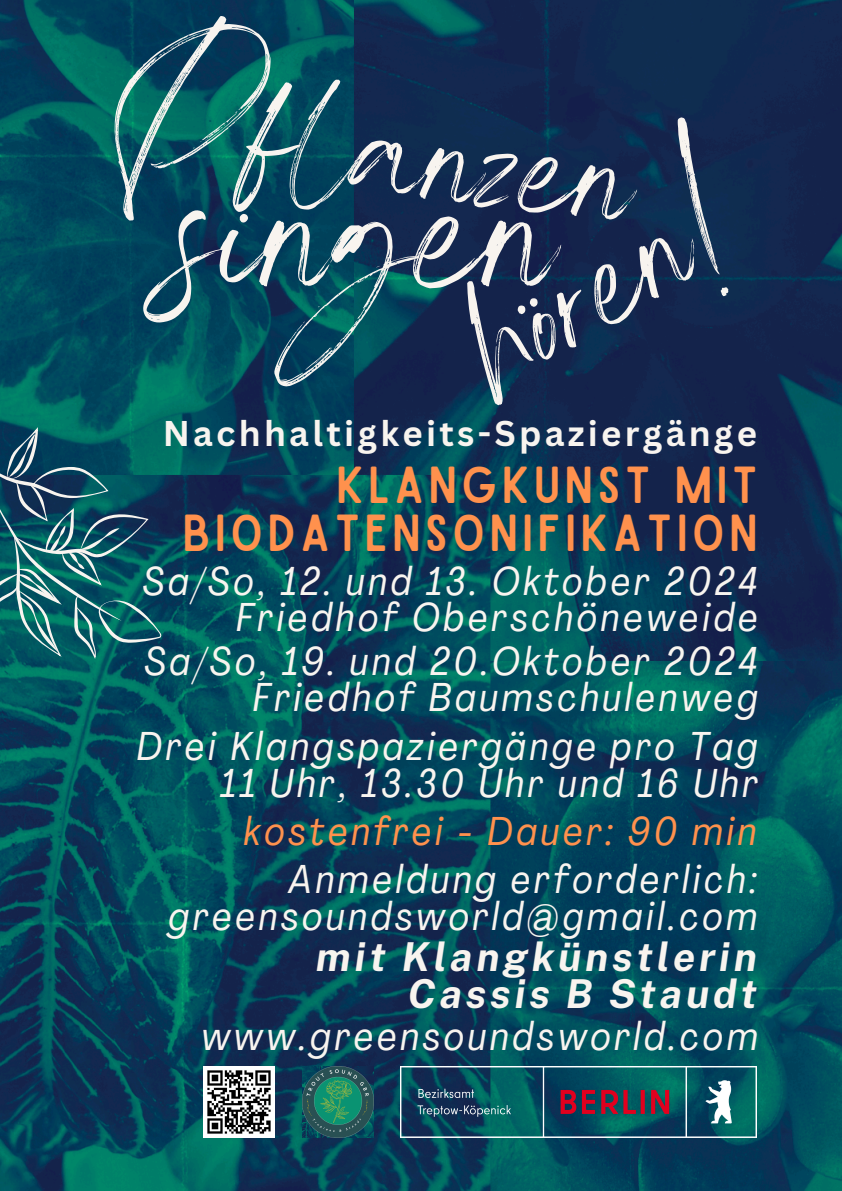
<style>
.page{position:relative;width:842px;height:1191px;background:#fff}
.page>*{position:absolute;margin:0;border:0;box-sizing:border-box;transform-origin:0 0}
.t1{font:262.6px "Angella White";color:#f8f4ef}
.t2{font:211.2px "Angella White";color:#f8f4ef}
.t3{font:208.8px "Angella White";color:#f8f4ef}
.t4{font:49.7px/48.5px "Sailors";letter-spacing:.095em;color:#ff914d;text-align:right}
.t5{font:italic condensed 39.8px/36.5px "Agrandir";letter-spacing:.095em;color:#f8f4ef;text-align:right}
.t6{font:italic 700 39.8px/36.5px "Public Sans";letter-spacing:.095em;color:#f8f4ef;text-align:right}
.t7{font:italic condensed 39.8px "Agrandir";letter-spacing:.095em;color:#ff914d}
.t8{font:700 34.8px "Canva Sans";letter-spacing:.095em;color:#f8f4ef}
</style>
<div class="page">
<img style="left:0;top:0;width:842px;height:1190px">
<svg style="left:0;top:377px;width:178px;height:243px;background:#016061"></svg>
<svg style="left:0;top:422px;width:168px;height:237px;background:#1c626d"></svg>
<img style="left:401px;top:1065px;width:355px;height:72px">
<img style="left:302px;top:1065px;width:71px;height:72px">
<img style="left:203px;top:1065px;width:71px;height:72px">
<svg style="left:409px;top:987px;width:7px;height:8px"></svg>
<p class="t3" style="left:125px;top:-9px;width:528px;rotate:6deg">Pflanzen</p>
<h5 class="t2" style="left:409px;top:240px;width:300px;rotate:-31deg">hören!</h5>
<h3 class="t1" style="left:179px;top:66px;width:380px">singen</h3>
<h5 class="t8" style="left:163px;top:409px;width:596px">Nachhaltigkeits-Spaziergänge</h5>
<h4 class="t4" style="left:183px;top:462px;width:576px">KLANGKUNST MIT<br>BIODATENSONIFIKATION</h4>
<h5 class="t5" style="left:143px;top:566px;width:616px">Sa/So, 12. und 13. Oktober 2024<br>Friedhof Oberschöneweide</h5>
<h5 class="t5" style="left:144px;top:646px;width:615px">Sa/So, 19. und 20.Oktober 2024<br>Friedhof Baumschulenweg</h5>
<p class="t5" style="left:137px;top:732px;width:622px">Drei Klangspaziergänge pro Tag<br>11 Uhr, 13.30 Uhr und 16 Uhr</p>
<p class="t7" style="left:244px;top:815px;width:514px">kostenfrei - Dauer: 90 min</p>
<p class="t5" style="left:169px;top:865px;width:590px">Anmeldung erforderlich: greensoundsworld@gmail.com</p>
<h5 class="t6" style="left:316px;top:938px;width:443px">mit Klangkünstlerin<br>Cassis B Staudt</h5>
<h5 class="t5" style="left:201px;top:1021px;width:558px">www.greensoundsworld.com</h5>
</div>
